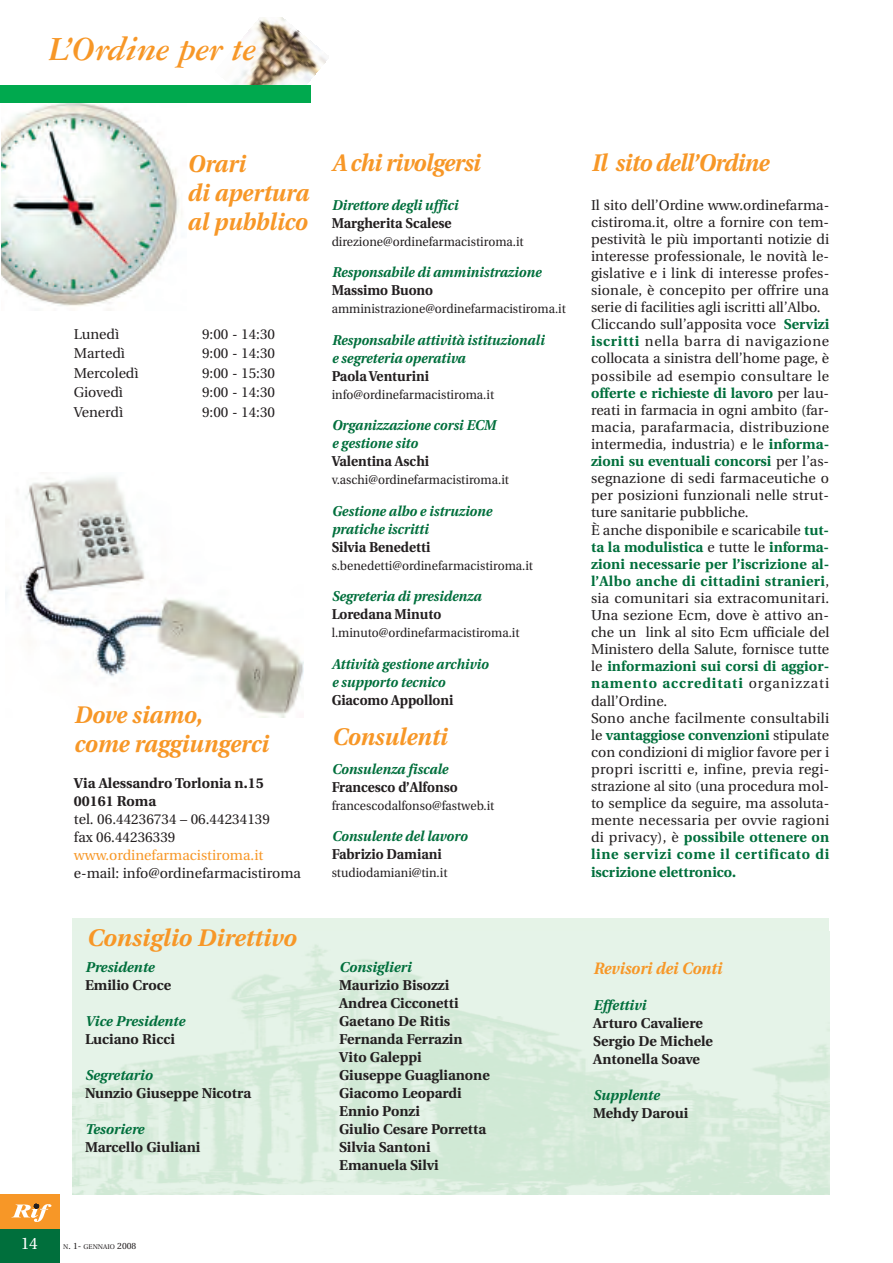
<style>
.page{position:relative;width:893px;height:1263px;background:#fff}
.page>*{position:absolute;margin:0;border:0;box-sizing:border-box;transform-origin:0 0}
.t1{font:italic 700 36px "Garamond Three";letter-spacing:-.02em;color:#f79727}
.t2{font:italic 700 24px/28.8px "Utopia";color:#f79727;scale:.95 1}
.t3{font:italic 700 24px "Utopia";color:#f79727}
.t4{font:italic 700 24px "Utopia";letter-spacing:-.02em;color:#f79727;scale:.95 1}
.t5{font:italic 700 24px "Utopia";letter-spacing:-.025em;color:#f79727;scale:.95 1}
.t6{font:italic 700 16.5px "Utopia";color:#f79727;scale:.95 1}
.t7{font:16.5px "Utopia";color:#fff}
.t8{font:14.25px/17.1px "Utopia";color:#231f20}
.t9{font:700 14.25px/18px "Utopia";color:#231f20}
.t10{font:italic 700 14.25px/18px "Utopia";color:#006f3c;scale:.95 1}
.t11{font:700 14.25px "Utopia";color:#231f20;scale:.95 1}
.t12{font:italic 700 14.25px "Utopia";color:#006f3c}
.t13{font:14.25px "Utopia";color:#f79727}
.t14{font:12.75px "Utopia";color:#231f20;scale:.95 1}
.t15{font:6.75px "Utopia";color:#231f20}
.s1{font-weight:700;color:#006f3c}
.s2{font-size:9px}
</style>
<div class="page">
<img style="left:2px;top:102px;width:184px;height:208px">
<div style="left:0;top:1229px;width:60px;height:34px;background:#006f3c"></div>
<div style="left:0;top:1195px;width:60px;height:34px;background:#f79727"></div>
<svg style="left:12px;top:1204px;width:39px;height:18px"></svg>
<img style="left:231px;top:17px;width:96px;height:85px">
<div style="left:0;top:85px;width:310px;height:17px;background:#00a94e"></div>
<svg style="left:72px;top:918px;width:757px;height:277px;background:#ddefe1"></svg>
<img style="left:6px;top:477px;width:298px;height:240px">
<h1 class="t1" style="left:49px;top:37px;width:209px">L’Ordine per te</h1>
<h2 class="t2" style="left:187px;top:152px;width:129px">Orari<br>di apertura al pubblico</h2>
<p class="t8" style="left:74px;top:326px;width:47px">Lunedì</p>
<p class="t8" style="left:202px;top:326px;width:75px">9:00 - 14:30</p>
<p class="t8" style="left:74px;top:346px;width:53px">Martedì</p>
<p class="t8" style="left:202px;top:346px;width:75px">9:00 - 14:30</p>
<p class="t8" style="left:74px;top:365px;width:66px">Mercoledì</p>
<p class="t8" style="left:202px;top:365px;width:75px">9:00 - 15:30</p>
<p class="t8" style="left:74px;top:385px;width:51px">Giovedì</p>
<p class="t8" style="left:202px;top:385px;width:75px">9:00 - 14:30</p>
<p class="t8" style="left:74px;top:404px;width:51px">Venerdì</p>
<p class="t8" style="left:202px;top:404px;width:75px">9:00 - 14:30</p>
<h2 class="t2" style="left:74px;top:702px;width:206px">Dove siamo,<br>come raggiungerci</h2>
<p class="t9" style="left:74px;top:775px;width:191px">Via Alessandro Torlonia n.15<br>00161 Roma</p>
<p class="t8" style="left:74px;top:811px;width:198px;line-height:18px">tel. 06.44236734 – 06.44234139 fax 06.44236339</p>
<p class="t13" style="left:74px;top:849px;width:191px">www.ordinefarmacistiroma.it</p>
<p class="t8" style="left:74px;top:865px;width:229px">e-mail: info@ordinefarmacistiroma</p>
<h2 class="t3" style="left:86px;top:929px;width:211px">Consiglio Direttivo</h2>
<p class="t12" style="left:85px;top:961px;width:71px">Presidente</p>
<p class="t9" style="left:85px;top:977px;width:88px">Emilio Croce</p>
<p class="t12" style="left:85px;top:1015px;width:101px">Vice Presidente</p>
<p class="t9" style="left:85px;top:1031px;width:91px">Luciano Ricci</p>
<p class="t12" style="left:85px;top:1069px;width:69px">Segretario</p>
<p class="t9" style="left:85px;top:1085px;width:168px">Nunzio Giuseppe Nicotra</p>
<p class="t12" style="left:85px;top:1123px;width:60px">Tesoriere</p>
<p class="t9" style="left:85px;top:1139px;width:117px">Marcello Giuliani</p>
<h2 class="t5" style="left:332px;top:153px;width:158px">A chi rivolgersi</h2>
<p class="t10" style="left:332px;top:197px;width:134px">Direttore degli uffici</p>
<p class="t11" style="left:332px;top:217px;width:128px">Margherita Scalese</p>
<p class="t14" style="left:332px;top:236px;width:204px">direzione@ordinefarmacistiroma.it</p>
<p class="t10" style="left:332px;top:265px;width:222px">Responsabile di amministrazione</p>
<p class="t11" style="left:332px;top:285px;width:108px">Massimo Buono</p>
<p class="t14" style="left:332px;top:304px;width:248px">amministrazione@ordinefarmacistiroma.it</p>
<p class="t10" style="left:332px;top:332px;width:225px">Responsabile attività istituzionali e segreteria operativa</p>
<p class="t11" style="left:332px;top:370px;width:104px">Paola Venturini</p>
<p class="t14" style="left:332px;top:389px;width:173px">info@ordinefarmacistiroma.it</p>
<p class="t10" style="left:332px;top:418px;width:175px">Organizzazione corsi ECM e gestione sito</p>
<p class="t11" style="left:332px;top:456px;width:104px">Valentina Aschi</p>
<p class="t14" style="left:332px;top:475px;width:188px">v.aschi@ordinefarmacistiroma.it</p>
<p class="t10" style="left:332px;top:503px;width:170px">Gestione albo e istruzione pratiche iscritti</p>
<p class="t11" style="left:332px;top:541px;width:105px">Silvia Benedetti</p>
<p class="t14" style="left:332px;top:560px;width:214px">s.benedetti@ordinefarmacistiroma.it</p>
<p class="t10" style="left:332px;top:589px;width:159px">Segreteria di presidenza</p>
<p class="t11" style="left:332px;top:609px;width:117px">Loredana Minuto</p>
<p class="t14" style="left:332px;top:628px;width:199px">l.minuto@ordinefarmacistiroma.it</p>
<p class="t10" style="left:332px;top:656px;width:166px">Attività gestione archivio e supporto tecnico</p>
<p class="t11" style="left:332px;top:694px;width:130px">Giacomo Appolloni</p>
<h2 class="t2" style="left:332px;top:725px;width:123px">Consulenti</h2>
<p class="t10" style="left:332px;top:761px;width:124px">Consulenza fiscale</p>
<p class="t11" style="left:332px;top:781px;width:134px">Francesco d’Alfonso</p>
<p class="t14" style="left:332px;top:800px;width:173px">francescodalfonso@fastweb.it</p>
<p class="t10" style="left:332px;top:829px;width:144px">Consulente del lavoro</p>
<p class="t11" style="left:332px;top:849px;width:117px">Fabrizio Damiani</p>
<p class="t14" style="left:332px;top:868px;width:123px">studiodamiani@tin.it</p>
<p class="t12" style="left:339px;top:961px;width:74px">Consiglieri</p>
<p class="t9" style="left:339px;top:977px;width:152px">Maurizio Bisozzi<br>Andrea Cicconetti<br>Gaetano De Ritis<br>Fernanda Ferrazin<br>Vito Galeppi<br>Giuseppe Guaglianone<br>Giacomo Leopardi<br>Ennio Ponzi<br>Giulio Cesare Porretta<br>Silvia Santoni<br>Emanuela Silvi</p>
<h2 class="t4" style="left:591px;top:153px;width:189px">Il sito dell’Ordine</h2>
<p class="t8" style="left:591px;top:197px;width:240px">Il sito dell’Ordine www.ordinefarma&shy;cistiroma.it, oltre a fornire con tem&shy;pestività le più importanti notizie di interesse professionale, le novità le&shy;gislative e i link di interesse profes&shy;sionale, è concepito per offrire una serie di facilities agli iscritti all’Albo.<br>Cliccando sull’apposita voce <span class="s1">Servizi iscritti</span> nella barra di navigazione collocata a sinistra dell’home page, è possibile ad esempio consultare le <span class="s1">offerte e richieste di lavoro</span> per lau&shy;reati in farmacia in ogni ambito (far&shy;macia, parafarmacia, distribuzione intermedia, industria) e le <span class="s1">informa&shy;zioni su eventuali concorsi</span> per l’as&shy;segnazione di sedi farmaceutiche o per posizioni funzionali nelle strut&shy;ture sanitarie pubbliche.<br>È anche disponibile e scaricabile <span class="s1">tut&shy;ta la modulistica</span> e tutte le <span class="s1">informa&shy;zioni necessarie per l’iscrizione al&shy;l’Albo anche di cittadini stranieri</span>, sia comunitari sia extracomunitari.<br>Una sezione Ecm, dove è attivo an&shy;che un link al sito Ecm ufficiale del Ministero della Salute, fornisce tutte le <span class="s1">informazioni sui corsi di aggior&shy;namento accreditati</span> organizzati dall’Ordine.<br>Sono anche facilmente consultabili le <span class="s1">vantaggiose convenzioni</span> stipulate con condizioni di miglior favore per i propri iscritti e, infine, previa regi&shy;strazione al sito (una procedura mol&shy;to semplice da seguire, ma assoluta&shy;mente necessaria per ovvie ragioni di privacy), è <span class="s1">possibile ottenere on line servizi come il certificato di iscrizione elettronico.</span></p>
<p class="t6" style="left:593px;top:961px;width:137px">Revisori dei Conti</p>
<p class="t12" style="left:593px;top:999px;width:54px">Effettivi</p>
<p class="t9" style="left:593px;top:1015px;width:121px">Arturo Cavaliere<br>Sergio De Michele<br>Antonella Soave</p>
<p class="t12" style="left:593px;top:1089px;width:68px">Supplente</p>
<p class="t9" style="left:593px;top:1105px;width:97px">Mehdy Daroui</p>
<p class="t7" style="left:21px;top:1236px;width:18px">14</p>
<p class="t15" style="left:63px;top:1244px;width:75px">N<span class="s2">. 1-</span> GENNAIO <span class="s2">2008</span></p>
</div>
